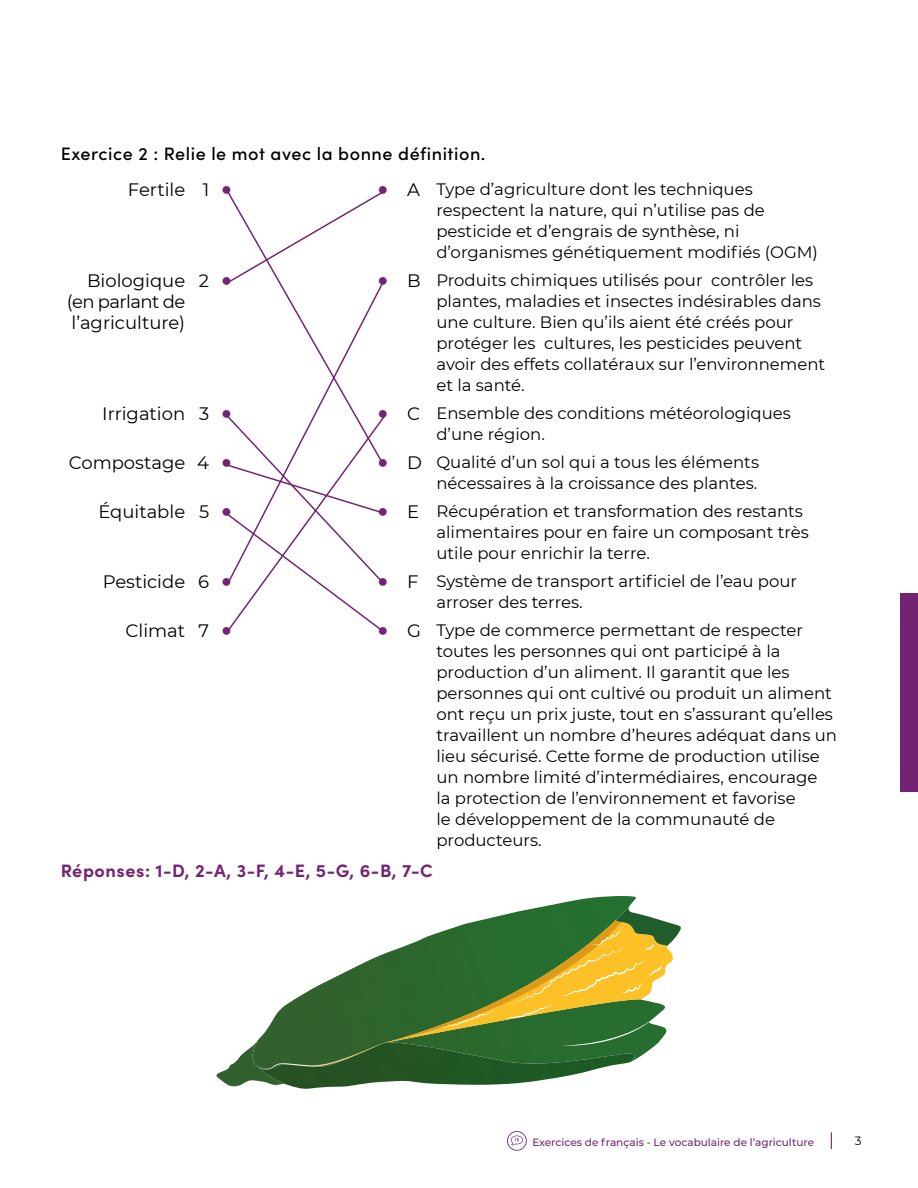
<style>
.page{position:relative;width:918px;height:1188px;background:#fff}
.page>*{position:absolute;margin:0;border:0;box-sizing:border-box;transform-origin:0 0}
.Corp_Tableau{font:18px/21px "Montserrat";color:#000;text-align:justify}
.Sous-Section2{font:500 18px "Sofia Pro";letter-spacing:.03em;color:#000}
.Sous-Section2-2{font:700 18px "Sofia Pro";letter-spacing:.03em;color:#732474}
.Corp_Tableau-2{font:900 18px "Arial";color:#732474}
.Style_de_paragraphe{font:16.5px/21px "Montserrat";color:#000}
.t1{font:12px "Montserrat";color:#000}
.t2{font:500 10.5px "Montserrat";color:#732474}
</style>
<div class="page">
<svg style="left:831px;top:1132px;width:1px;height:17px"></svg>
<svg style="left:507px;top:1131px;width:20px;height:20px"></svg>
<div style="left:901px;top:594px;width:17px;height:198px;background:#742373"></div>
<svg style="left:227px;top:191px;width:158px;height:91px"></svg>
<svg style="left:226px;top:282px;width:157px;height:131px"></svg>
<svg style="left:225px;top:413px;width:160px;height:220px"></svg>
<svg style="left:551px;top:897px;width:85px;height:8px"></svg>
<svg style="left:216px;top:905px;width:465px;height:184px"></svg>
<p class="Sous-Section2" style="left:61px;top:141px;width:426px">Exercice 2 : Relie le mot avec la bonne définition.</p>
<p class="Corp_Tableau" style="left:128px;top:179px;width:59px">Fertile</p>
<p class="Corp_Tableau" style="left:203px;top:179px;width:8px">1</p>
<p class="Corp_Tableau-2" style="left:221px;top:175px;width:12px">●</p>
<p class="Corp_Tableau-2" style="left:378px;top:175px;width:12px">●</p>
<p class="Corp_Tableau" style="left:407px;top:179px;width:14px">A</p>
<p class="Style_de_paragraphe" style="left:436px;top:178px;width:383px">Type d’agriculture dont les techniques respectent la nature, qui n’utilise pas de pesticide et d’engrais de synthèse, ni d’organismes génétiquement modifiés (OGM)</p>
<p class="Corp_Tableau" style="left:67px;top:270px;width:120px;text-indent:20px">Biologique (en parlant de l’agriculture)</p>
<p class="Corp_Tableau" style="left:199px;top:270px;width:12px">2</p>
<p class="Corp_Tableau-2" style="left:221px;top:266px;width:12px">●</p>
<p class="Corp_Tableau-2" style="left:378px;top:266px;width:12px">●</p>
<p class="Corp_Tableau" style="left:407px;top:270px;width:15px">B</p>
<p class="Style_de_paragraphe" style="left:436px;top:269px;width:390px">Produits chimiques utilisés pour contrôler les plantes, maladies et insectes indésirables dans une culture. Bien qu’ils aient été créés pour protéger les cultures, les pesticides peuvent avoir des effets collatéraux sur l’environnement et la santé.</p>
<p class="Corp_Tableau" style="left:102px;top:403px;width:85px">Irrigation</p>
<p class="Corp_Tableau" style="left:199px;top:403px;width:12px">3</p>
<p class="Corp_Tableau-2" style="left:221px;top:399px;width:12px">●</p>
<p class="Corp_Tableau-2" style="left:378px;top:399px;width:12px">●</p>
<p class="Corp_Tableau" style="left:407px;top:403px;width:14px">C</p>
<p class="Style_de_paragraphe" style="left:436px;top:402px;width:356px">Ensemble des conditions météorologiques d’une région.</p>
<p class="Corp_Tableau" style="left:69px;top:452px;width:118px">Compostage</p>
<p class="Corp_Tableau" style="left:197px;top:452px;width:13px">4</p>
<p class="Corp_Tableau-2" style="left:221px;top:448px;width:12px">●</p>
<p class="Corp_Tableau-2" style="left:378px;top:448px;width:12px">●</p>
<p class="Corp_Tableau" style="left:407px;top:452px;width:16px">D</p>
<p class="Style_de_paragraphe" style="left:436px;top:451px;width:324px">Qualité d’un sol qui a tous les éléments nécessaires à la croissance des plantes.</p>
<p class="Corp_Tableau" style="left:98px;top:501px;width:88px">Équitable</p>
<p class="Corp_Tableau" style="left:199px;top:501px;width:12px">5</p>
<p class="Corp_Tableau-2" style="left:221px;top:497px;width:12px">●</p>
<p class="Corp_Tableau-2" style="left:378px;top:497px;width:12px">●</p>
<p class="Corp_Tableau" style="left:407px;top:501px;width:14px">E</p>
<p class="Style_de_paragraphe" style="left:436px;top:500px;width:374px">Récupération et transformation des restants alimentaires pour en faire un composant très utile pour enrichir la terre.</p>
<p class="Corp_Tableau" style="left:103px;top:571px;width:84px">Pesticide</p>
<p class="Corp_Tableau" style="left:198px;top:571px;width:12px">6</p>
<p class="Corp_Tableau-2" style="left:221px;top:567px;width:12px">●</p>
<p class="Corp_Tableau-2" style="left:378px;top:567px;width:12px">●</p>
<p class="Corp_Tableau" style="left:407px;top:571px;width:13px">F</p>
<p class="Style_de_paragraphe" style="left:436px;top:570px;width:362px">Système de transport artificiel de l’eau pour arroser des terres.</p>
<p class="Corp_Tableau" style="left:126px;top:620px;width:61px">Climat</p>
<p class="Corp_Tableau" style="left:199px;top:620px;width:12px">7</p>
<p class="Corp_Tableau-2" style="left:221px;top:616px;width:12px">●</p>
<p class="Corp_Tableau-2" style="left:378px;top:616px;width:12px">●</p>
<p class="Corp_Tableau" style="left:407px;top:620px;width:15px">G</p>
<p class="Style_de_paragraphe" style="left:436px;top:619px;width:402px">Type de commerce permettant de respecter toutes les personnes qui ont participé à la production d’un aliment. Il garantit que les personnes qui ont cultivé ou produit un aliment ont reçu un prix juste, tout en s’assurant qu’elles travaillent un nombre d’heures adéquat dans un lieu sécurisé. Cette forme de production utilise un nombre limité d’intermédiaires, encourage<br>la protection de l’environnement et favorise<br>le développement de la communauté de producteurs.</p>
<p class="Sous-Section2-2" style="left:61px;top:857px;width:374px">Réponses: 1-D, 2-A, 3-F, 4-E, 5-G, 6-B, 7-C</p>
<p class="t2" style="left:532px;top:1135px;width:283px">Exercices de français - Le vocabulaire de l’agriculture</p>
<p class="t1" style="left:855px;top:1133px;width:8px">3</p>
</div>
